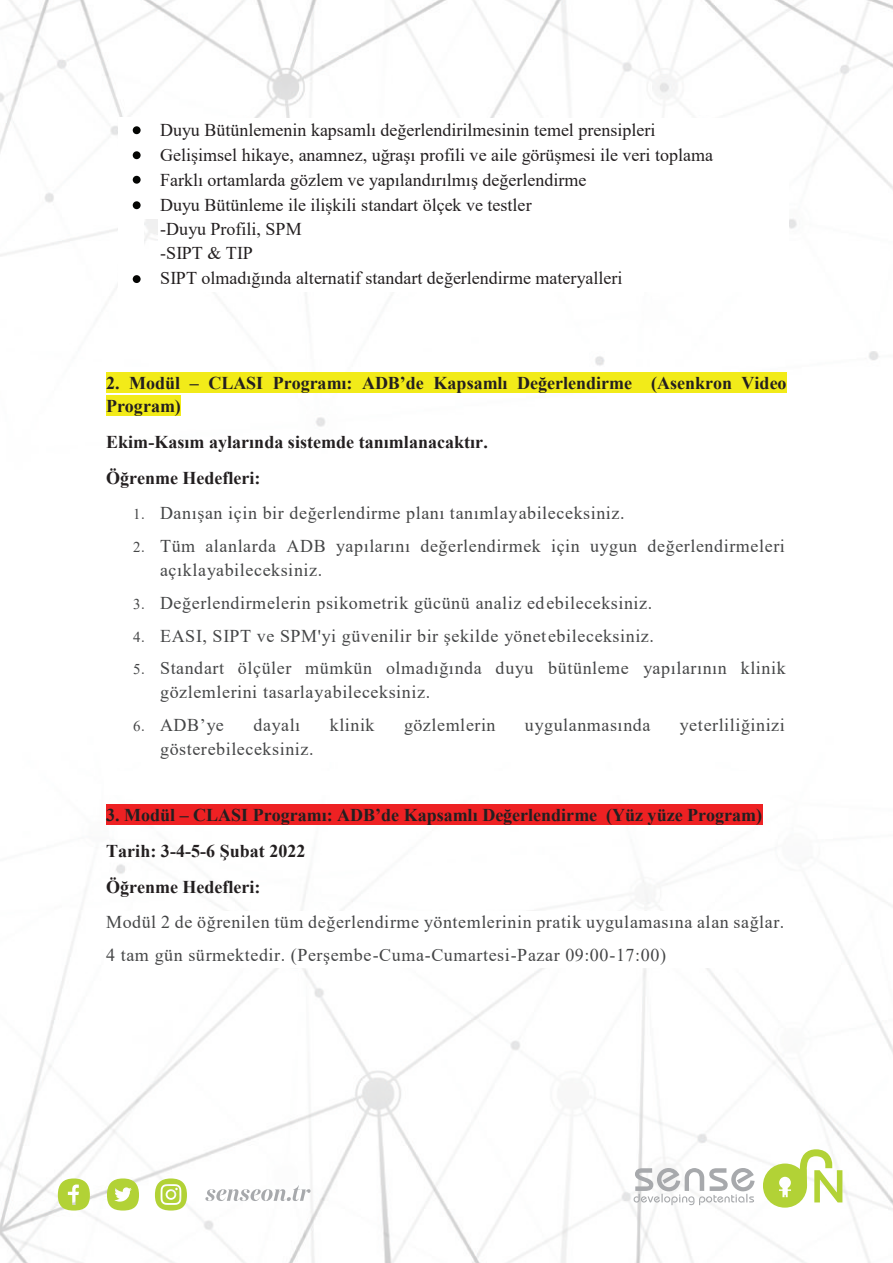
<style>
.page{position:relative;width:893px;height:1263px;background:#fff}
.page>*{position:absolute;margin:0;border:0;box-sizing:border-box;transform-origin:0 0}
.t1{font:18px/23.7px "Times New Roman";letter-spacing:.03em;color:#454647}
.t2{font:18px/24.8px "Times New Roman";color:#231f20}
.t3{font:700 18px/35.8px "Times New Roman";color:#231f20}
.s1{font-size:15px}
</style>
<div class="page">
<img style="left:0;top:0;width:893px;height:1263px">
<svg style="left:205px;top:1185px;width:106px;height:16px"></svg>
<svg style="left:58px;top:1178px;width:32px;height:32px"></svg>
<svg style="left:107px;top:1178px;width:32px;height:32px"></svg>
<svg style="left:155px;top:1178px;width:32px;height:32px"></svg>
<svg style="left:633px;top:1168px;width:122px;height:37px"></svg>
<svg style="left:763px;top:1149px;width:79px;height:58px"></svg>
<div style="left:131px;top:118px;width:658px;height:25px;background:#fff"></div>
<div style="left:131px;top:143px;width:658px;height:25px;background:#fff"></div>
<div style="left:131px;top:168px;width:658px;height:25px;background:#fff"></div>
<div style="left:131px;top:193px;width:658px;height:25px;background:#fff"></div>
<div style="left:158px;top:218px;width:631px;height:24px;background:#fff"></div>
<div style="left:158px;top:242px;width:631px;height:24px;background:#fff"></div>
<div style="left:131px;top:266px;width:658px;height:25px;background:#fff"></div>
<div style="left:106px;top:372px;width:681px;height:20px;background:#f2eb19"></div>
<div style="left:106px;top:396px;width:75px;height:20px;background:#f2eb19"></div>
<div style="left:131px;top:503px;width:658px;height:33px;background:#fff"></div>
<div style="left:131px;top:536px;width:658px;height:24px;background:#fff"></div>
<div style="left:131px;top:560px;width:658px;height:32px;background:#fff"></div>
<div style="left:131px;top:592px;width:658px;height:33px;background:#fff"></div>
<div style="left:131px;top:625px;width:658px;height:33px;background:#fff"></div>
<div style="left:131px;top:658px;width:658px;height:24px;background:#fff"></div>
<div style="left:131px;top:682px;width:658px;height:33px;background:#fff"></div>
<div style="left:131px;top:715px;width:658px;height:24px;background:#fff"></div>
<div style="left:131px;top:739px;width:658px;height:23px;background:#fff"></div>
<div style="left:104px;top:771px;width:685px;height:24px;background:#fff"></div>
<div style="left:106px;top:804px;width:656px;height:21px;background:#ee2123"></div>
<div style="left:104px;top:911px;width:685px;height:33px;background:#fff"></div>
<div style="left:104px;top:944px;width:685px;height:24px;background:#fff"></div>
<div style="left:119px;top:117px;width:25px;height:200px;background:#fff"></div>
<div style="left:133px;top:126px;width:8px;height:8px;background:#040503;border-radius:50%"></div>
<div style="left:133px;top:151px;width:8px;height:8px;background:#040503;border-radius:50%"></div>
<div style="left:133px;top:176px;width:8px;height:8px;background:#040503;border-radius:50%"></div>
<div style="left:133px;top:201px;width:8px;height:8px;background:#040503;border-radius:50%"></div>
<div style="left:133px;top:275px;width:8px;height:8px;background:#040503;border-radius:50%"></div>
<p class="t2" style="left:160px;top:117px;width:554px">Duyu Bütünlemenin kapsamlı değerlendirilmesinin temel prensipleri Gelişimsel hikaye, anamnez, uğraşı profili ve aile görüşmesi ile veri toplama Farklı ortamlarda gözlem ve yapılandırılmış değerlendirme<br>Duyu Bütünleme ile ilişkili standart ölçek ve testler<br>-Duyu Profili, SPM<br>-SIPT &amp; TIP<br>SIPT olmadığında alternatif standart değerlendirme materyalleri</p>
<p class="t3" style="left:106px;top:370px;width:682px;line-height:23.7px">2. Modül – CLASI Programı: ADB’de Kapsamlı Değerlendirme (Asenkron Video<br>Program)</p>
<p class="t3" style="left:106px;top:424px;width:383px">Ekim-Kasım aylarında sistemde tanımlanacaktır.<br>Öğrenme Hedefleri:</p>
<p class="t1" style="left:133px;top:501px;width:493px"><span class="s1">1.</span> Danışan için bir değerlendirme planı tanımlayabileceksiniz.</p>
<p class="t1" style="left:160px;top:534px;width:626px;text-indent:-27px"><span class="s1">2.</span> Tüm alanlarda ADB yapılarını değerlendirmek için uygun değerlendirmeleri açıklayabileceksiniz.</p>
<p class="t1" style="left:133px;top:590px;width:521px"><span class="s1">3.</span> Değerlendirmelerin psikometrik gücünü analiz edebileceksiniz.</p>
<p class="t1" style="left:133px;top:623px;width:522px"><span class="s1">4.</span> EASI, SIPT ve SPM'yi güvenilir bir şekilde yönetebileceksiniz.</p>
<p class="t1" style="left:160px;top:656px;width:627px;text-indent:-27px"><span class="s1">5.</span> Standart ölçüler mümkün olmadığında duyu bütünleme yapılarının klinik gözlemlerini tasarlayabileceksiniz.</p>
<p class="t1" style="left:133px;top:713px;width:92px"><span class="s1">6.</span> ADB’ye</p>
<p class="t1" style="left:253px;top:713px;width:48px">dayalı</p>
<p class="t1" style="left:330px;top:713px;width:46px">klinik</p>
<p class="t1" style="left:404px;top:713px;width:93px">gözlemlerin</p>
<p class="t1" style="left:525px;top:713px;width:127px">uygulanmasında</p>
<p class="t1" style="left:680px;top:713px;width:106px">yeterliliğinizi</p>
<p class="t1" style="left:160px;top:736px;width:155px">gösterebileceksiniz.</p>
<p class="t3" style="left:106px;top:796px;width:657px">3. Modül – CLASI Programı: ADB’de Kapsamlı Değerlendirme (Yüz yüze Program)<br>Tarih: 3-4-5-6 Şubat 2022<br>Öğrenme Hedefleri:</p>
<p class="t1" style="left:106px;top:905px;width:680px;line-height:32.8px">Modül 2 de öğrenilen tüm değerlendirme yöntemlerinin pratik uygulamasına alan sağlar.<br>4 tam gün sürmektedir. (Perşembe-Cuma-Cumartesi-Pazar 09:00-17:00)</p>
</div>
